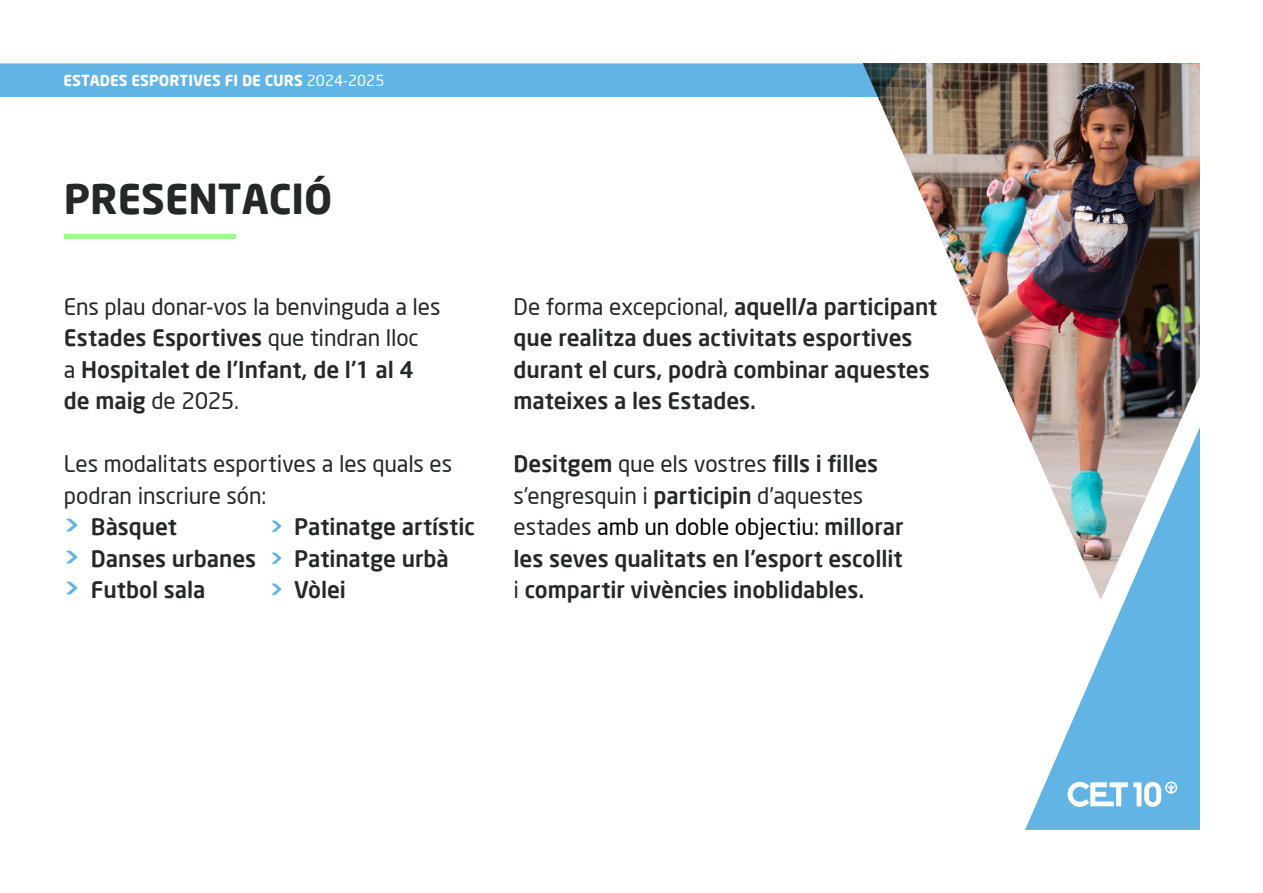
<style>
.page{position:relative;width:1263px;height:893px;background:#fff}
.page>*{position:absolute;margin:0;border:0;box-sizing:border-box;transform-origin:0 0}
.t1{font:700 40.5px "Neo Sans";color:#242829}
.t2{font:500 22.5px/31.5px "Neo Sans";color:#242829}
.t3{font:22.5px/31.5px "Neo Sans";letter-spacing:-.005em;color:#242829}
.t4{font:700 15px "Neo Sans";color:#fff}
.s1{font-weight:400}
.s2{font-weight:500}
.s3{font-weight:700;font-size:25.5px;color:#61b4e4}
.s4{font-weight:700;color:#61b4e4}
.s5{font-weight:400;color:#000}
</style>
<div class="page">
<img style="left:877px;top:63px;width:322px;height:346px">
<img style="left:1016px;top:135px;width:183px;height:694px">
<div style="left:64px;top:234px;width:171px;height:5px;background:#a4f894"></div>
<div style="left:0;top:63px;width:901px;height:34px;background:#61b4e4"></div>
<svg style="left:1067px;top:777px;width:110px;height:35px"></svg>
<p class="t4" style="left:64px;top:71px;width:322px">ESTADES ESPORTIVES FI DE CURS <span class="s1">2024-2025</span></p>
<h1 class="t1" style="left:64px;top:173px;width:270px">PRESENTACIÓ</h1>
<p class="t3" style="left:64px;top:290px;width:378px">Ens plau donar-vos la benvinguda a les<br><span class="s2">Estades Esportives</span> que tindran lloc<br>a <span class="s2">Hospitalet de l’Infant, de l’1 al 4 de maig</span> de 2025.</p>
<p class="t3" style="left:64px;top:448px;width:390px">Les modalitats esportives a les quals es podran inscriure són:<br><span class="s3">&gt;</span> <span class="s2">Bàsquet</span></p>
<p class="t2" style="left:64px;top:510px;width:412px;text-indent:205px"><span class="s4">&gt;</span> Patinatge artístic <span class="s3">&gt;</span> Danses urbanes <span class="s4">&gt;</span> Patinatge urbà<br><span class="s3">&gt;</span> Futbol sala</p>
<p class="t2" style="left:269px;top:573px;width:78px"><span class="s4">&gt;</span> Vòlei</p>
<p class="t2" style="left:514px;top:290px;width:425px"><span class="s1">De forma excepcional,</span> aquell/a participant que realitza dues activitats esportives durant el curs, podrà combinar aquestes mateixes a les Estades.</p>
<p class="t2" style="left:514px;top:448px;width:392px">Desitgem <span class="s1">que els vostres</span> fills i filles <span class="s1">s’engresquin i</span> participin <span class="s1">d’aquestes estades</span> <span class="s5">amb un doble objectiu:</span> millorar les seves qualitats en l’esport escollit <span class="s1">i</span> compartir vivències inoblidables.</p>
</div>
